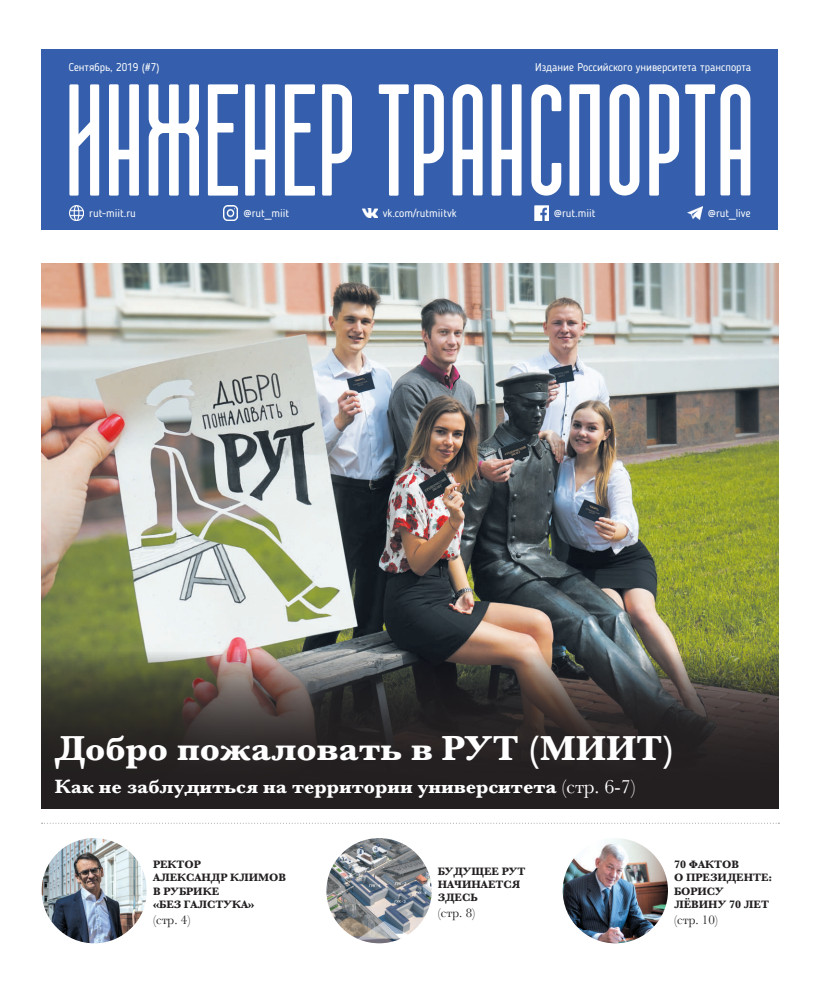
<style>
.page{position:relative;width:820px;height:993px;background:#fff}
.page>*{position:absolute;margin:0;border:0;box-sizing:border-box;transform-origin:0 0}
.t1{font:700 36px "Baskerville";color:#fff}
.t2{font:700 20px "Baskerville";color:#fff}
.t3{font:13px "Baskerville";color:#231f20}
.t4{font:11.1px "Blogger Sans";color:#fff}
.t5{font:700 11.1px/13.4px "Baskerville";color:#231f20}
.s1{font-weight:400}
</style>
<div class="page">
<div style="left:42px;top:50px;width:736px;height:180px;background:#355fac"></div>
<img style="left:42px;top:263px;width:736px;height:388px">
<svg style="left:42px;top:651px;width:736px;height:157px;background:#3a3631"></svg>
<img style="left:42px;top:837px;width:105px;height:106px;border-radius:53px">
<img style="left:562px;top:837px;width:105px;height:106px;border-radius:53px">
<img style="left:326px;top:837px;width:105px;height:106px;border-radius:53px">
<svg style="left:42px;top:822px;width:737px;height:1px"></svg>
<svg style="left:69px;top:84px;width:681px;height:112px"></svg>
<img style="left:69px;top:206px;width:15px;height:14px">
<img style="left:362px;top:209px;width:15px;height:8px">
<img style="left:534px;top:206px;width:14px;height:14px">
<img style="left:687px;top:206px;width:14px;height:14px">
<img style="left:223px;top:206px;width:15px;height:14px">
<p class="t4" style="left:69px;top:61px;width:92px">Сентябрь, 2019 (#7)</p>
<p class="t4" style="left:535px;top:61px;width:217px">Издание Российского университета транспорта</p>
<p class="t4" style="left:89px;top:207px;width:48px">rut-miit.ru</p>
<p class="t4" style="left:243px;top:207px;width:47px">@rut_miit</p>
<p class="t4" style="left:382px;top:207px;width:76px">vk.com/rutmiitvk</p>
<p class="t4" style="left:553px;top:207px;width:43px">@rut.miit</p>
<p class="t4" style="left:707px;top:207px;width:44px">@rut_live</p>
<h1 class="t1" style="left:55px;top:723px;width:621px">Добро пожаловать в РУТ (МИИТ)</h1>
<h2 class="t2" style="left:55px;top:772px;width:582px">Как не заблудиться на территории университета <span class="s1">(стр. 6-7)</span></h2>
<p class="t5" style="left:153px;top:857px;width:135px">РЕКТОР<br>АЛЕКСАНДР КЛИМОВ<br>В РУБРИКЕ<br>«БЕЗ ГАЛСТУКА»</p>
<p class="t3" style="left:153px;top:910px;width:39px">(стр. 4)</p>
<p class="t5" style="left:437px;top:864px;width:89px">БУДУЩЕЕ РУТ<br>НАЧИНАЕТСЯ<br>ЗДЕСЬ</p>
<p class="t3" style="left:437px;top:904px;width:39px">(стр. 8)</p>
<p class="t5" style="left:673px;top:857px;width:100px">70 ФАКТОВ<br>О ПРЕЗИДЕНТЕ:<br>БОРИСУ<br>ЛЁВИНУ 70 ЛЕТ</p>
<p class="t3" style="left:673px;top:910px;width:45px">(стр. 10)</p>
</div>
